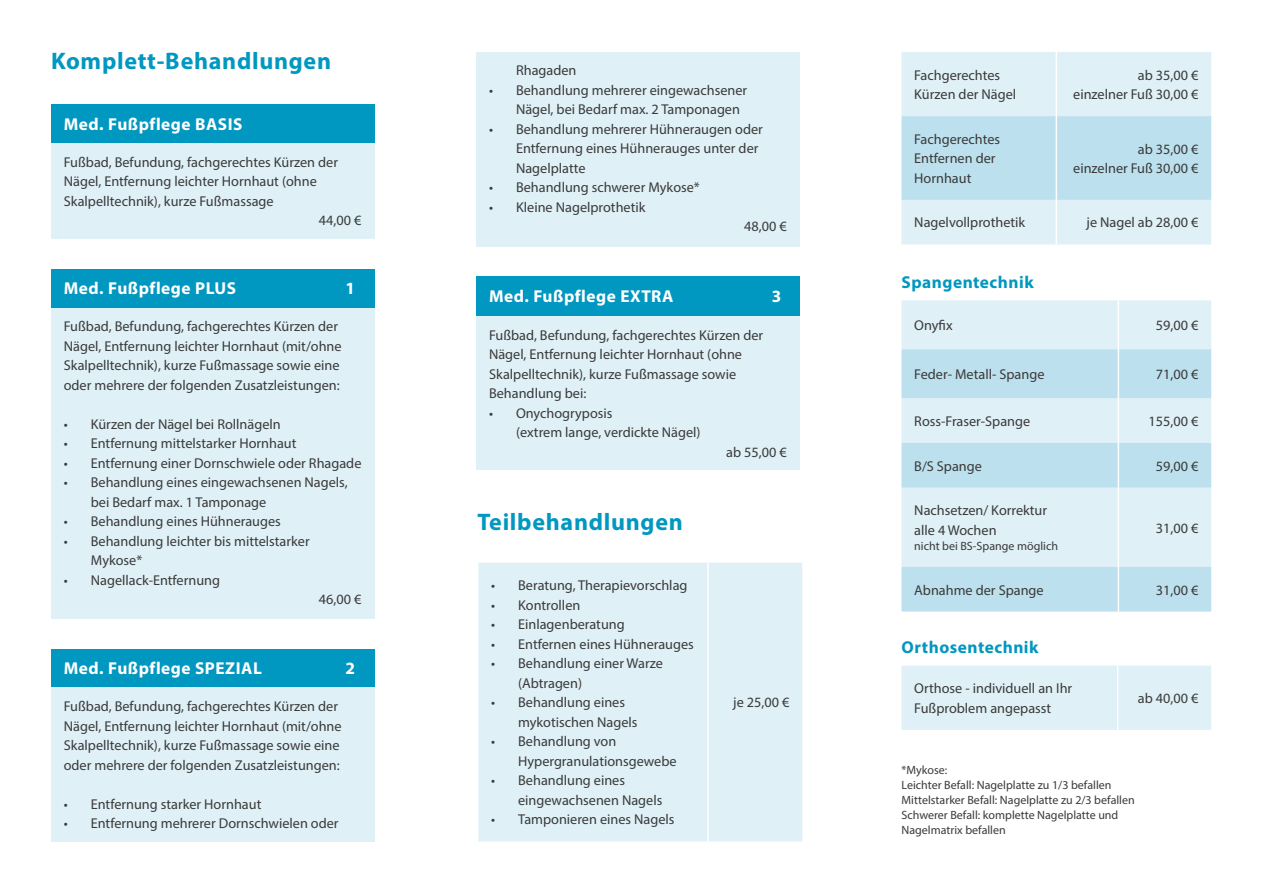
<style>
.page{position:relative;width:1263px;height:893px;background:#fff}
.page>*{position:absolute;margin:0;border:0;box-sizing:border-box;transform-origin:0 0}
.t1{font:700 24px "Myriad Pro";letter-spacing:.03em;color:#0097c0}
.t2{font:700 17.25px "Myriad Pro";letter-spacing:.03em;color:#fff}
.t3{font:700 17.25px "Myriad Pro";letter-spacing:.03em;color:#0097c0}
.t4{font:14.25px/19.5px "Myriad Pro";color:#3a3a39}
.t5{font:12px/15px "Myriad Pro";color:#3a3a39}
</style>
<div class="page">
<div style="left:51px;top:104px;width:323px;height:39px;background:#0097c0"></div>
<div style="left:51px;top:144px;width:323px;height:95px;background:#dff0f7"></div>
<div style="left:51px;top:269px;width:323px;height:39px;background:#0097c0"></div>
<div style="left:51px;top:308px;width:323px;height:311px;background:#dff0f7"></div>
<div style="left:51px;top:649px;width:323px;height:39px;background:#0097c0"></div>
<div style="left:51px;top:688px;width:323px;height:154px;background:#dff0f7"></div>
<div style="left:476px;top:276px;width:323px;height:40px;background:#0097c0"></div>
<div style="left:476px;top:316px;width:323px;height:153px;background:#dff0f7"></div>
<div style="left:478px;top:563px;width:324px;height:278px;background:#dff0f7"></div>
<hr style="left:707px;top:563px;width:2px;height:278px;background:#fff">
<div style="left:901px;top:300px;width:310px;height:49px;background:#dff0f7"></div>
<svg style="left:901px;top:349px;width:310px;height:263px;background:#cde7f2"></svg>
<hr style="left:1118px;top:300px;width:1px;height:49px;background:#fff">
<hr style="left:1118px;top:349px;width:1px;height:49px;background:#fff">
<hr style="left:1118px;top:398px;width:1px;height:45px;background:#fff">
<hr style="left:1118px;top:443px;width:1px;height:45px;background:#fff">
<hr style="left:1118px;top:488px;width:1px;height:79px;background:#fff">
<hr style="left:1118px;top:567px;width:1px;height:45px;background:#fff">
<div style="left:901px;top:666px;width:310px;height:64px;background:#dff0f7"></div>
<hr style="left:1117px;top:666px;width:1px;height:64px;background:#fff">
<div style="left:476px;top:52px;width:323px;height:195px;background:#dff0f7"></div>
<div style="left:901px;top:52px;width:310px;height:193px;background:#dff0f7"></div>
<div style="left:901px;top:116px;width:310px;height:84px;background:#bde0ee"></div>
<hr style="left:1056px;top:52px;width:1px;height:64px;background:#fff">
<hr style="left:1056px;top:116px;width:1px;height:84px;background:#fff">
<hr style="left:1056px;top:200px;width:1px;height:45px;background:#fff">
<h1 class="t1" style="left:51px;top:45px;width:282px">Komplett-Behandlungen</h1>
<p class="t2" style="left:64px;top:113px;width:180px">Med. Fußpflege BASIS</p>
<p class="t4" style="left:64px;top:152px;width:276px">Fußbad, Befundung, fachgerechtes Kürzen der</p>
<p class="t4" style="left:64px;top:172px;width:255px">Nägel, Entfernung leichter Hornhaut (ohne</p>
<p class="t4" style="left:64px;top:191px;width:211px">Skalpelltechnik), kurze Fußmassage</p>
<p class="t4" style="left:319px;top:211px;width:44px">44,00 €</p>
<p class="t2" style="left:64px;top:277px;width:174px">Med. Fußpflege PLUS</p>
<p class="t4" style="left:64px;top:317px;width:279px">Fußbad, Befundung, fachgerechtes Kürzen der Nägel, Entfernung leichter Hornhaut (mit/ohne Skalpelltechnik), kurze Fußmassage sowie eine oder mehrere der folgenden Zusatzleistungen:</p>
<p class="t4" style="left:64px;top:414px;width:218px">• Kürzen der Nägel bei Rollnägeln</p>
<p class="t4" style="left:64px;top:434px;width:234px">• Entfernung mittelstarker Hornhaut</p>
<p class="t4" style="left:64px;top:453px;width:299px">• Entfernung einer Dornschwiele oder Rhagade</p>
<p class="t4" style="left:91px;top:473px;width:258px;text-indent:-27px">• Behandlung eines eingewachsenen Nagels, bei Bedarf max. 1 Tamponage</p>
<p class="t4" style="left:64px;top:512px;width:219px">• Behandlung eines Hühnerauges</p>
<p class="t4" style="left:91px;top:531px;width:220px;text-indent:-27px">• Behandlung leichter bis mittelstarker<br>Mykose*</p>
<p class="t4" style="left:64px;top:570px;width:158px">• Nagellack-Entfernung</p>
<p class="t4" style="left:319px;top:590px;width:44px">46,00 €</p>
<p class="t2" style="left:345px;top:277px;width:11px">1</p>
<p class="t2" style="left:64px;top:657px;width:200px">Med. Fußpflege SPEZIAL</p>
<p class="t4" style="left:64px;top:697px;width:279px">Fußbad, Befundung, fachgerechtes Kürzen der Nägel, Entfernung leichter Hornhaut (mit/ohne Skalpelltechnik), kurze Fußmassage sowie eine oder mehrere der folgenden Zusatzleistungen:</p>
<p class="t4" style="left:64px;top:794px;width:199px">• Entfernung starker Hornhaut</p>
<p class="t4" style="left:64px;top:814px;width:276px">• Entfernung mehrerer Dornschwielen oder</p>
<p class="t2" style="left:345px;top:657px;width:11px">2</p>
<p class="t4" style="left:516px;top:61px;width:62px">Rhagaden</p>
<p class="t4" style="left:516px;top:80px;width:233px;text-indent:-27px">• Behandlung mehrerer eingewachsener<br>Nägel, bei Bedarf max. 2 Tamponagen</p>
<p class="t4" style="left:516px;top:119px;width:248px;text-indent:-27px">• Behandlung mehrerer Hühneraugen oder<br>Entfernung eines Hühnerauges unter der<br>Nagelplatte</p>
<p class="t4" style="left:489px;top:178px;width:212px">• Behandlung schwerer Mykose*</p>
<p class="t4" style="left:489px;top:197px;width:158px">• Kleine Nagelprothetik</p>
<p class="t4" style="left:744px;top:217px;width:44px">48,00 €</p>
<p class="t2" style="left:489px;top:285px;width:186px">Med. Fußpflege EXTRA</p>
<p class="t4" style="left:489px;top:325px;width:276px">Fußbad, Befundung, fachgerechtes Kürzen der Nägel, Entfernung leichter Hornhaut (ohne Skalpelltechnik), kurze Fußmassage sowie Behandlung bei:</p>
<p class="t4" style="left:516px;top:403px;width:186px;text-indent:-27px">• Onychogryposis<br>(extrem lange, verdickte Nägel)</p>
<p class="t4" style="left:726px;top:442px;width:62px">ab 55,00 €</p>
<p class="t2" style="left:772px;top:285px;width:11px">3</p>
<h1 class="t1" style="left:477px;top:506px;width:207px">Teilbehandlungen</h1>
<p class="t4" style="left:491px;top:576px;width:198px">• Beratung, Therapievorschlag</p>
<p class="t4" style="left:491px;top:595px;width:91px">• Kontrollen</p>
<p class="t4" style="left:491px;top:615px;width:135px">• Einlagenberatung</p>
<p class="t4" style="left:491px;top:634px;width:204px">• Entfernen eines Hühnerauges</p>
<p class="t4" style="left:518px;top:654px;width:146px;text-indent:-27px">• Behandlung einer Warze (Abtragen)</p>
<p class="t4" style="left:518px;top:693px;width:121px;text-indent:-27px">• Behandlung eines mykotischen Nagels</p>
<p class="t4" style="left:518px;top:732px;width:160px;text-indent:-27px">• Behandlung von<br>Hypergranulationsgewebe</p>
<p class="t4" style="left:518px;top:771px;width:146px;text-indent:-27px">• Behandlung eines eingewachsenen Nagels</p>
<p class="t4" style="left:491px;top:810px;width:185px">• Tamponieren eines Nagels</p>
<p class="t4" style="left:733px;top:693px;width:58px">je 25,00 €</p>
<p class="t4" style="left:914px;top:65px;width:103px">Fachgerechtes<br>Kürzen der Nägel</p>
<p class="t4" style="left:1073px;top:65px;width:127px;text-align:right">ab 35,00 €<br>einzelner Fuß 30,00 €</p>
<p class="t4" style="left:914px;top:129px;width:87px">Fachgerechtes<br>Entfernen der<br>Hornhaut</p>
<p class="t4" style="left:1073px;top:139px;width:127px;text-align:right">ab 35,00 €<br>einzelner Fuß 30,00 €</p>
<p class="t4" style="left:914px;top:213px;width:112px">Nagelvollprothetik</p>
<p class="t4" style="left:1086px;top:213px;width:113px">je Nagel ab 28,00 €</p>
<p class="t3" style="left:901px;top:270px;width:134px">Spangentechnik</p>
<p class="t4" style="left:914px;top:315px;width:40px">Onyfix</p>
<p class="t4" style="left:1156px;top:315px;width:44px">59,00 €</p>
<p class="t4" style="left:914px;top:364px;width:132px">Feder- Metall- Spange</p>
<p class="t4" style="left:1156px;top:364px;width:44px">71,00 €</p>
<p class="t4" style="left:914px;top:411px;width:117px">Ross-Fraser-Spange</p>
<p class="t4" style="left:1149px;top:411px;width:51px">155,00 €</p>
<p class="t4" style="left:914px;top:456px;width:69px">B/S Spange</p>
<p class="t4" style="left:1156px;top:456px;width:44px">59,00 €</p>
<p class="t4" style="left:914px;top:501px;width:134px">Nachsetzen/ Korrektur alle 4 Wochen</p>
<p class="t5" style="left:914px;top:538px;width:145px">nicht bei BS-Spange möglich</p>
<p class="t4" style="left:1156px;top:518px;width:44px">31,00 €</p>
<p class="t4" style="left:914px;top:580px;width:131px">Abnahme der Spange</p>
<p class="t4" style="left:1156px;top:580px;width:44px">31,00 €</p>
<p class="t3" style="left:901px;top:636px;width:139px">Orthosentechnik</p>
<p class="t4" style="left:914px;top:679px;width:159px">Orthose - individuell an Ihr<br>Fußproblem angepasst</p>
<p class="t4" style="left:1138px;top:688px;width:62px">ab 40,00 €</p>
<p class="t5" style="left:901px;top:762px;width:235px">*Mykose:<br>Leichter Befall: Nagelplatte zu 1/3 befallen Mittelstarker Befall: Nagelplatte zu 2/3 befallen Schwerer Befall: komplette Nagelplatte und Nagelmatrix befallen</p>
</div>
